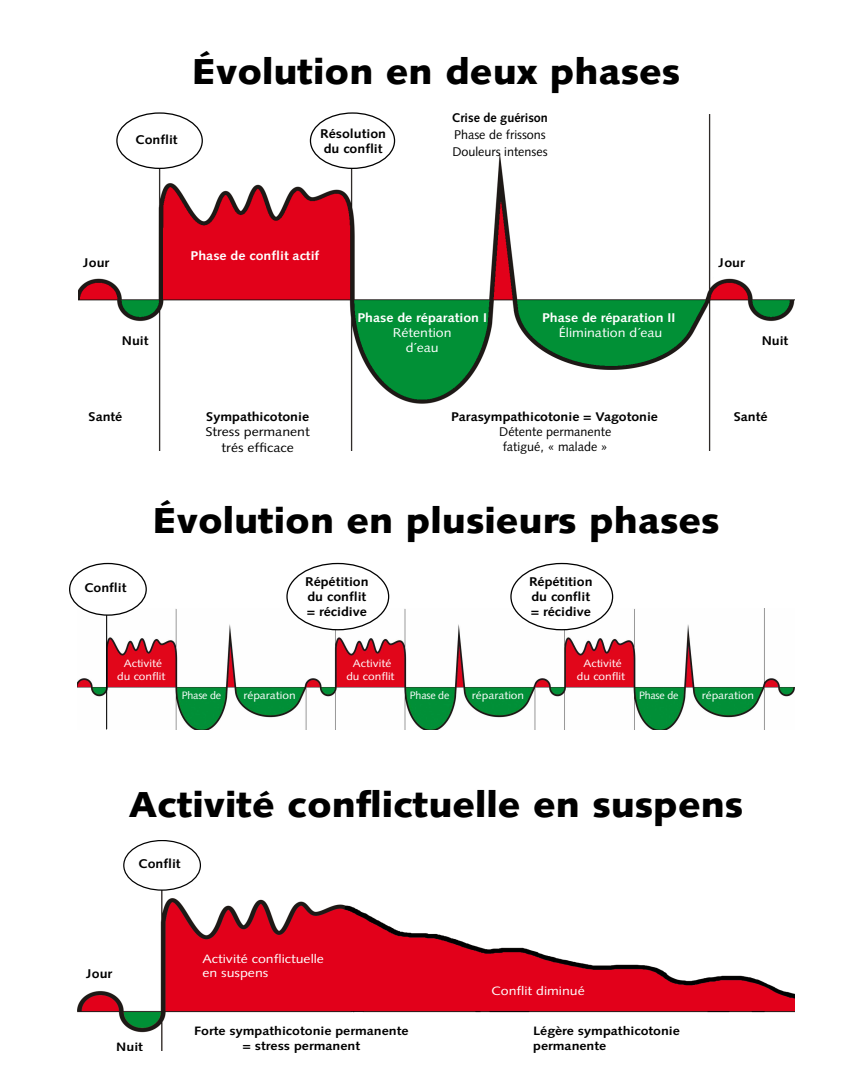
<style>
.page{position:relative;width:864px;height:1092px;background:#fff}
.page>*{position:absolute;margin:0;border:0;box-sizing:border-box;transform-origin:0 0}
.t1{font:900 36.05px "Syntax";color:#000;scale:1.06 1}
.t2{font:700 12.63px/15.2px "Syntax";color:#000;scale:1.12 1}
.t3{font:700 12.63px "Syntax";color:#fff;scale:1.12 1}
.t4{font:12.63px/15.2px "Syntax";color:#fff;text-align:center;scale:1.12 1}
.t5{font:12.63px/15.2px "Syntax";color:#000;text-align:center;scale:1.12 1}
.t6{font:12.6px/16.8px "Syntax";color:#000}
.t7{font:700 12.6px "Syntax";color:#000;scale:1.12 1}
.t8{font:700 12.6px "Syntax";color:#000}
.t9{font:700 12.14px/14.6px "Syntax";color:#000;text-align:center;scale:1.16 1}
.t10{font:12.14px/14.6px "Syntax";color:#fff;scale:1.16 1}
.t11{font:10.64px/12.8px "Syntax";color:#fff;text-align:center;scale:1.12 1}
.t12{font:10.64px "Syntax";color:#fff}
</style>
<div class="page">
<img style="left:78px;top:841px;width:716px;height:209px">
<img style="left:78px;top:609px;width:716px;height:120px">
<div style="left:510px;top:563px;width:102px;height:66px;background:#fff;border-radius:50%"></div>
<div style="left:510px;top:563px;width:103px;height:67px;border:1px solid #000;border-radius:50%"></div>
<hr style="left:106px;top:613px;width:1px;height:116px;background:#000">
<div style="left:287px;top:563px;width:101px;height:66px;background:#fff;border-radius:50%"></div>
<div style="left:286px;top:563px;width:103px;height:67px;border:1px solid #000;border-radius:50%"></div>
<div style="left:124px;top:840px;width:76px;height:50px;background:#fff;border-radius:50%"></div>
<div style="left:123px;top:839px;width:78px;height:51px;border:1px solid #000;border-radius:50%"></div>
<div style="left:70px;top:563px;width:76px;height:52px;background:#fff;border-radius:50%"></div>
<div style="left:69px;top:563px;width:78px;height:52px;border:1px solid #000;border-radius:50%"></div>
<img style="left:78px;top:115px;width:716px;height:336px">
<div style="left:117px;top:113px;width:85px;height:55px;background:#fff;border-radius:50%"></div>
<div style="left:116px;top:112px;width:87px;height:57px;border:1px solid #000;border-radius:50%"></div>
<div style="left:310px;top:113px;width:84px;height:55px;background:#fff;border-radius:50%"></div>
<div style="left:310px;top:112px;width:85px;height:57px;border:1px solid #000;border-radius:50%"></div>
<h1 class="t1" style="left:192px;top:50px;width:462px">Évolution en deux phases</h1>
<p class="t2" style="left:135px;top:132px;width:39px">Conflit</p>
<p class="t2" style="left:320px;top:126px;width:60px">Résolution du conflit</p>
<p class="t8" style="left:452px;top:110px;width:97px">Crise de guérison</p>
<p class="t6" style="left:452px;top:126px;width:97px">Phase de frissons<br>Douleurs intenses</p>
<p class="t2" style="left:83px;top:255px;width:25px">Jour</p>
<p class="t2" style="left:122px;top:333px;width:25px">Nuit</p>
<p class="t3" style="left:190px;top:248px;width:116px">Phase de conflit actif</p>
<p class="t3" style="left:357px;top:310px;width:117px">Phase de réparation I</p>
<p class="t4" style="left:392px;top:325px;width:54px">Rétention d´eau</p>
<p class="t3" style="left:541px;top:310px;width:121px">Phase de réparation II</p>
<p class="t4" style="left:558px;top:325px;width:94px">Élimination d´eau</p>
<p class="t2" style="left:718px;top:255px;width:25px">Jour</p>
<p class="t2" style="left:761px;top:333px;width:25px">Nuit</p>
<p class="t2" style="left:89px;top:409px;width:32px">Santé</p>
<p class="t2" style="left:84px;top:580px;width:39px">Conflit</p>
<p class="t7" style="left:451px;top:409px;width:186px">Parasympathicotonie = Vagotonie</p>
<p class="t6" style="left:499px;top:424px;width:114px;line-height:15.1px">Détente permanente fatigué, « malade »</p>
<p class="t2" style="left:206px;top:409px;width:93px">Sympathicotonie</p>
<p class="t2" style="left:733px;top:409px;width:32px">Santé</p>
<p class="t5" style="left:205px;top:424px;width:94px">Stress permanent trés efficace</p>
<h1 class="t1" style="left:152px;top:499px;width:536px">Évolution en plusieurs phases</h1>
<p class="t2" style="left:305px;top:574px;width:58px">Répétition du conflit = récidive</p>
<p class="t2" style="left:529px;top:574px;width:58px">Répétition du conflit = récidive</p>
<p class="t11" style="left:117px;top:657px;width:45px">Activité du conflit</p>
<p class="t12" style="left:182px;top:689px;width:41px">Phase de</p>
<p class="t11" style="left:243px;top:689px;width:48px">réparation</p>
<p class="t11" style="left:346px;top:657px;width:45px">Activité du conflit</p>
<p class="t11" style="left:576px;top:657px;width:45px">Activité du conflit</p>
<p class="t12" style="left:409px;top:689px;width:41px">Phase de</p>
<p class="t11" style="left:472px;top:689px;width:48px">réparation</p>
<p class="t12" style="left:638px;top:689px;width:41px">Phase de</p>
<p class="t11" style="left:701px;top:689px;width:48px">réparation</p>
<h1 class="t1" style="left:129px;top:783px;width:581px">Activité conflictuelle en suspens</h1>
<p class="t2" style="left:138px;top:856px;width:39px">Conflit</p>
<p class="t2" style="left:86px;top:966px;width:25px">Jour</p>
<p class="t9" style="left:116px;top:1039px;width:24px">Nuit</p>
<p class="t10" style="left:202px;top:951px;width:106px">Activité conflictuelle en suspens</p>
<p class="t10" style="left:491px;top:983px;width:82px">Conflit diminué</p>
<p class="t9" style="left:194px;top:1023px;width:186px">Forte sympathicotonie permanente = stress permanent</p>
<p class="t9" style="left:533px;top:1023px;width:128px;text-align:left">Légère sympathicotonie permanente</p>
</div>
